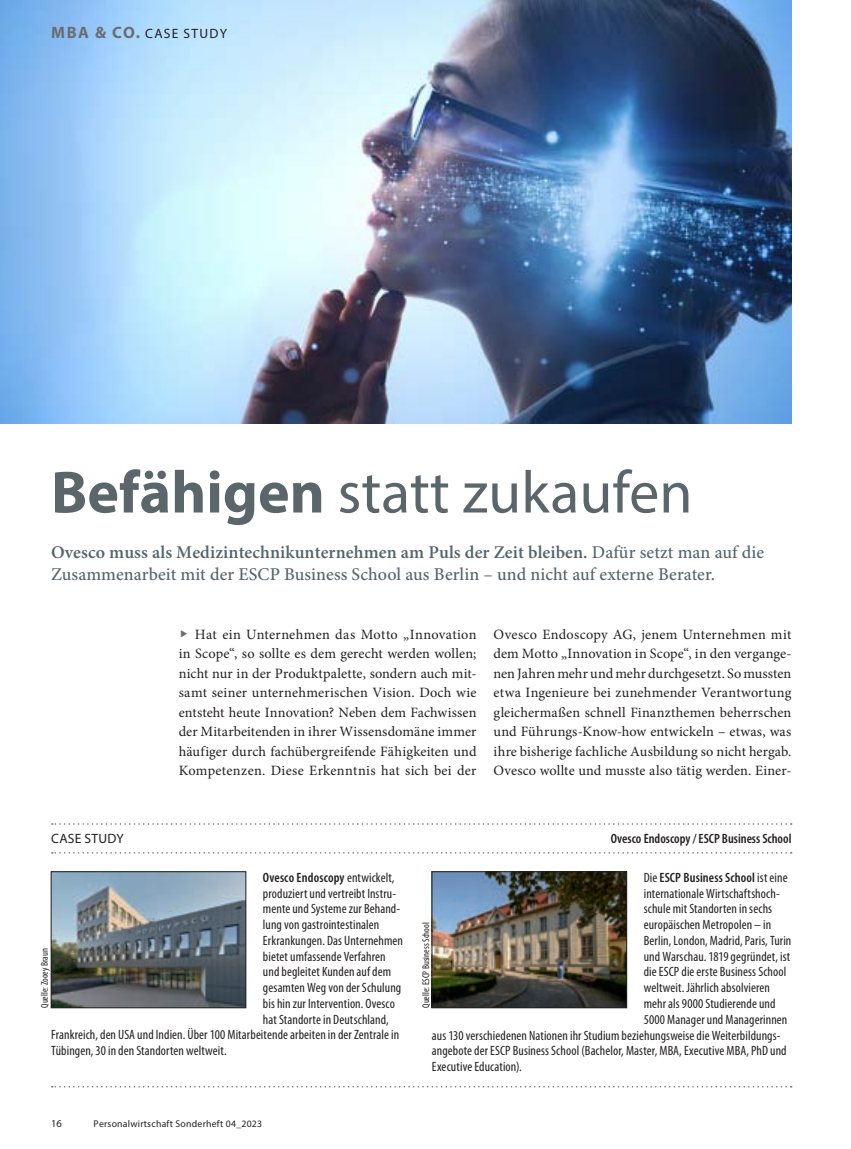
<style>
.page{position:relative;width:851px;height:1149px;background:#fff}
.page>*{position:absolute;margin:0;border:0;box-sizing:border-box;transform-origin:0 0}
.t1{font:60px "Myriad Pro";color:#5b666a}
.t2{font:500 18px/22.5px "Minion Pro";letter-spacing:.005em;color:#53656e}
.t3{font:14.25px/19.5px "Minion Pro";letter-spacing:.01em;color:#231f20;text-align:justify}
.t4{font:condensed 13.5px "Myriad Pro";letter-spacing:.005em;color:#231f20}
.t5{font:600 condensed 13.5px "Myriad Pro";letter-spacing:.005em;color:#231f20}
.t6{font:13.5px "Myriad Pro";letter-spacing:.095em;color:#231f20}
.t7{font:13.5px "Myriad Pro";letter-spacing:.02em;color:#231f20}
.t8{font:10.5px "Myriad Pro";color:#231f20}
.t9{font:condensed 9.75px "Myriad Pro";color:#231f20}
.t10{font:9.75px "Myriad Pro";letter-spacing:.025em;color:#231f20}
.s1{font-weight:700;font-size:16.5px;color:#6c6d70}
.s2{font-weight:700}
.s3{font-weight:600}
.s4{color:#6c6d70}
.s5{font-weight:400}
</style>
<div class="page">
<img style="left:53px;top:873px;width:191px;height:132px">
<div style="left:51px;top:871px;width:195px;height:136px;border:1px solid #231f20"></div>
<img style="left:434px;top:873px;width:190px;height:132px">
<div style="left:432px;top:871px;width:194px;height:136px;border:1px solid #231f20"></div>
<img style="left:0;top:0;width:791px;height:424px">
<svg style="left:52px;top:852px;width:739px;height:1px"></svg>
<svg style="left:52px;top:1086px;width:739px;height:1px"></svg>
<svg style="left:52px;top:823px;width:739px;height:1px"></svg>
<p class="t6" style="left:51px;top:25px;width:177px"><span class="s1">MBA &amp; CO.</span> CASE STUDY</p>
<h1 class="t1" style="left:51px;top:455px;width:643px"><span class="s2">Befähigen</span> statt zukaufen</h1>
<h2 class="t2" style="left:51px;top:541px;width:714px"><span class="s3">Ovesco muss als Medizintechnikunternehmen am Puls der Zeit bleiben.</span> Dafür setzt man auf die<br>Zusammenarbeit mit der ESCP Business School aus Berlin – und nicht auf externe Berater.</h2>
<p class="t3" style="left:179px;top:624px;width:299px"><span class="s4">◆</span> Hat ein Unternehmen das Motto „Innovation in Scope“, so sollte es dem gerecht werden wollen; nicht nur in der Produktpalette, sondern auch mit&shy;samt seiner unternehmerischen Vision. Doch wie entsteht heute Innovation? Neben dem Fachwissen der Mitarbeitenden in ihrer Wissensdomäne immer häufiger durch fachübergreifende Fähigkeiten und Kompetenzen. Diese Erkenntnis hat sich bei der</p>
<p class="t3" style="left:493px;top:624px;width:299px">Ovesco Endoscopy AG, jenem Unternehmen mit dem Motto „Innovation in Scope“, in den vergange&shy;nen Jahren mehr und mehr durchgesetzt. So mussten etwa Ingenieure bei zunehmender Verantwortung gleichermaßen schnell Finanzthemen beherrschen und Führungs-Know-how entwickeln – etwas, was ihre bisherige fachliche Ausbildung so nicht hergab.<br>Ovesco wollte und musste also tätig werden. Einer-</p>
<p class="t7" style="left:51px;top:830px;width:74px">CASE STUDY</p>
<p class="t5" style="left:611px;top:831px;width:182px">Ovesco Endoscopy / ESCP Business School</p>
<p class="t5" style="left:263px;top:869px;width:133px">Ovesco Endoscopy <span class="s5">entwickelt,</span></p>
<p class="t4" style="left:263px;top:885px;width:135px">produziert und vertreibt Instru-</p>
<p class="t4" style="left:263px;top:901px;width:139px">mente und Systeme zur Behand-</p>
<p class="t4" style="left:263px;top:917px;width:118px">lung von gastrointestinalen</p>
<p class="t4" style="left:263px;top:932px;width:142px">Erkrankungen. Das Unternehmen</p>
<p class="t4" style="left:263px;top:948px;width:124px">bietet umfassende Verfahren</p>
<p class="t4" style="left:263px;top:964px;width:130px">und begleitet Kunden auf dem</p>
<p class="t4" style="left:263px;top:980px;width:140px">gesamten Weg von der Schulung</p>
<p class="t4" style="left:263px;top:995px;width:133px">bis hin zur Intervention. Ovesco</p>
<p class="t4" style="left:263px;top:1011px;width:127px">hat Standorte in Deutschland,</p>
<p class="t4" style="left:51px;top:1027px;width:350px">Frankreich, den USA und Indien. Über 100 Mitarbeitende arbeiten in der Zentrale in</p>
<p class="t4" style="left:51px;top:1043px;width:177px">Tübingen, 30 in den Standorten weltweit.</p>
<p class="t9" style="left:39px;top:1007px;width:61px;rotate:-90deg">Quelle: Zooey Braun</p>
<p class="t8" style="left:51px;top:1116px;width:12px">16</p>
<p class="t10" style="left:94px;top:1116px;width:170px">Personalwirtschaft Sonderheft 04_2023</p>
<p class="t5" style="left:643px;top:869px;width:145px"><span class="s5">Die</span> ESCP Business School <span class="s5">ist eine</span></p>
<p class="t4" style="left:643px;top:885px;width:137px">internationale Wirtschaftshoch-</p>
<p class="t4" style="left:643px;top:901px;width:130px">schule mit Standorten in sechs</p>
<p class="t4" style="left:643px;top:917px;width:129px">europäischen Metropolen – in</p>
<p class="t4" style="left:643px;top:932px;width:149px">Berlin, London, Madrid, Paris, Turin</p>
<p class="t4" style="left:643px;top:948px;width:148px">und Warschau. 1819 gegründet, ist</p>
<p class="t4" style="left:643px;top:964px;width:144px">die ESCP die erste Business School</p>
<p class="t4" style="left:643px;top:980px;width:128px">weltweit. Jährlich absolvieren</p>
<p class="t4" style="left:643px;top:995px;width:133px">mehr als 9000 Studierende und</p>
<p class="t4" style="left:643px;top:1011px;width:145px">5000 Manager und Managerinnen</p>
<p class="t4" style="left:432px;top:1027px;width:350px">aus 130 verschiedenen Nationen ihr Studium beziehungsweise die Weiterbildungs-</p>
<p class="t4" style="left:432px;top:1043px;width:356px">angebote der ESCP Business School (Bachelor, Master, MBA, Executive MBA, PhD und</p>
<p class="t4" style="left:432px;top:1058px;width:91px">Executive Education).</p>
<p class="t9" style="left:420px;top:1007px;width:87px;rotate:-90deg">Quelle: ESCP Business School</p>
</div>
